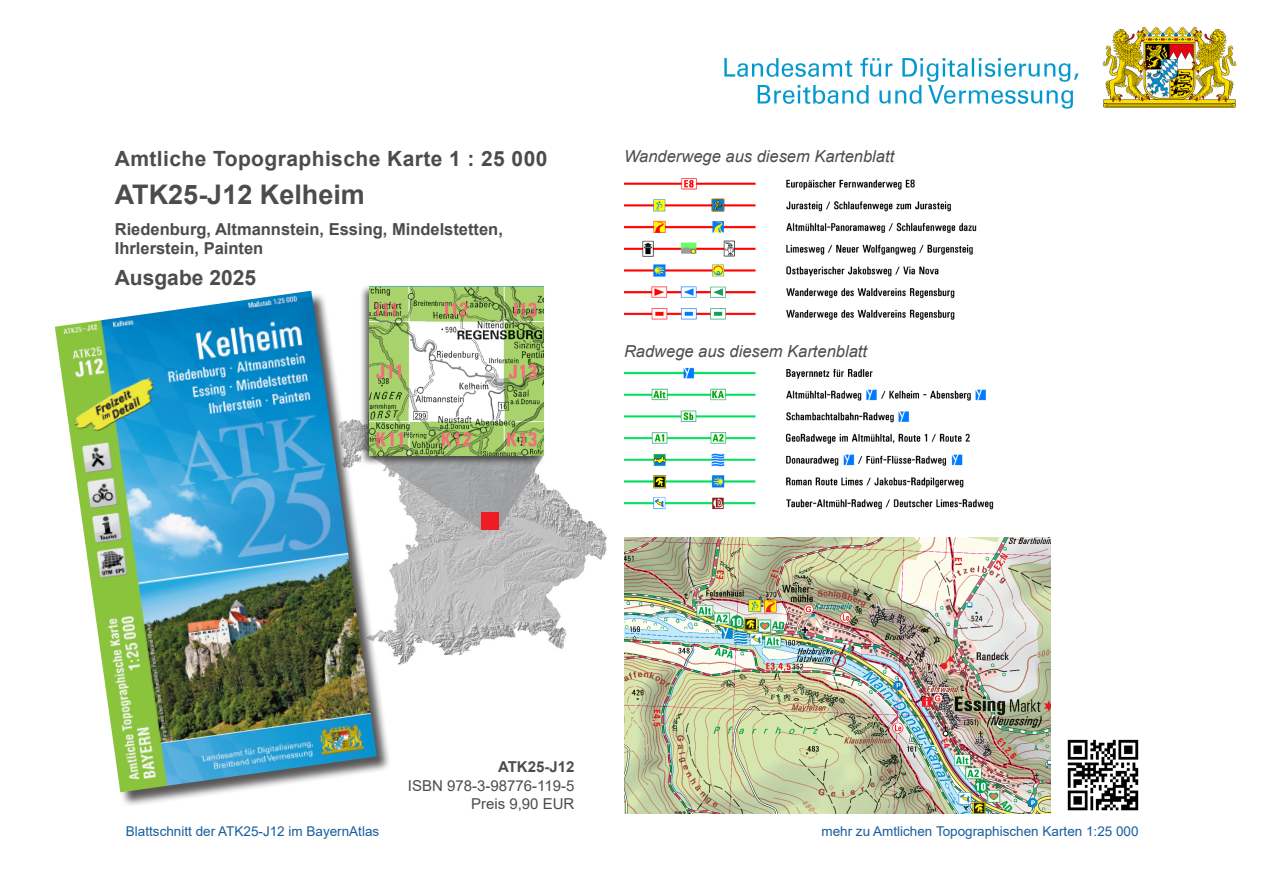
<style>
.page{position:relative;width:1263px;height:893px;background:#fff}
.page>*{position:absolute;margin:0;border:0;box-sizing:border-box;transform-origin:0 0}
.Kartentitel{font:700 27px "Arial";color:#4b4c4d}
.Überschrift_Produktname{font:700 21px "Arial";letter-spacing:.02em;color:#4b4c4d}
.Ausgabejahr{font:700 21px "Arial";color:#4b4c4d}
.Untertitel{font:700 16.5px "Arial";color:#4b4c4d}
.FZW-Überschrift{font:italic 16.5px "Arial";color:#4b4c4d}
.ISBN_und_Preis{font:15px "Arial";color:#4b4c4d}
.ATK100-XX{font:700 15px "Arial";color:#4b4c4d}
.Link{font:13.5px "Arial";color:#175d9e}
</style>
<div class="page">
<img style="left:392px;top:484px;width:215px;height:181px">
<svg style="left:392px;top:466px;width:151px;height:64px;background:#b3b3b4"></svg>
<div style="left:481px;top:513px;width:17px;height:17px;background:#ee1d23"></div>
<div style="left:359px;top:284px;width:187px;height:182px;background:#231f20;opacity:.75"></div>
<img style="left:370px;top:287px;width:173px;height:168px">
<img style="left:724px;top:26px;width:513px;height:83px">
<img style="left:624px;top:537px;width:426px;height:276px">
<img style="left:624px;top:367px;width:370px;height:143px">
<img style="left:624px;top:178px;width:353px;height:142px">
<div style="left:56px;top:291px;width:336px;height:517px;background:#231f20;opacity:.75"></div>
<img style="left:55px;top:291px;width:322px;height:501px">
<img style="left:1067px;top:739px;width:72px;height:72px">
<h1 class="Überschrift_Produktname" style="left:115px;top:144px;width:434px">Amtliche Topographische Karte 1 : 25 000</h1>
<h2 class="Kartentitel" style="left:115px;top:176px;width:252px">ATK25-J12 Kelheim</h2>
<p class="Untertitel" style="left:115px;top:217px;width:390px">Riedenburg, Altmannstein, Essing, Mindelstetten,</p>
<p class="Untertitel" style="left:115px;top:237px;width:150px">Ihrlerstein, Painten</p>
<p class="Ausgabejahr" style="left:115px;top:263px;width:143px">Ausgabe 2025</p>
<p class="FZW-Überschrift" style="left:624px;top:146px;width:272px">Wanderwege aus diesem Kartenblatt</p>
<p class="FZW-Überschrift" style="left:624px;top:340px;width:245px">Radwege aus diesem Kartenblatt</p>
<p class="Link" style="left:126px;top:822px;width:255px">Blattschnitt der ATK25-J12 im BayernAtlas</p>
<p class="ATK100-XX" style="left:498px;top:756px;width:78px">ATK25-J12</p>
<p class="ISBN_und_Preis" style="left:408px;top:775px;width:168px">ISBN 978-3-98776-119-5</p>
<p class="ISBN_und_Preis" style="left:471px;top:794px;width:105px">Preis 9,90 EUR</p>
<p class="Link" style="left:821px;top:822px;width:319px">mehr zu Amtlichen Topographischen Karten 1:25 000</p>
</div>
